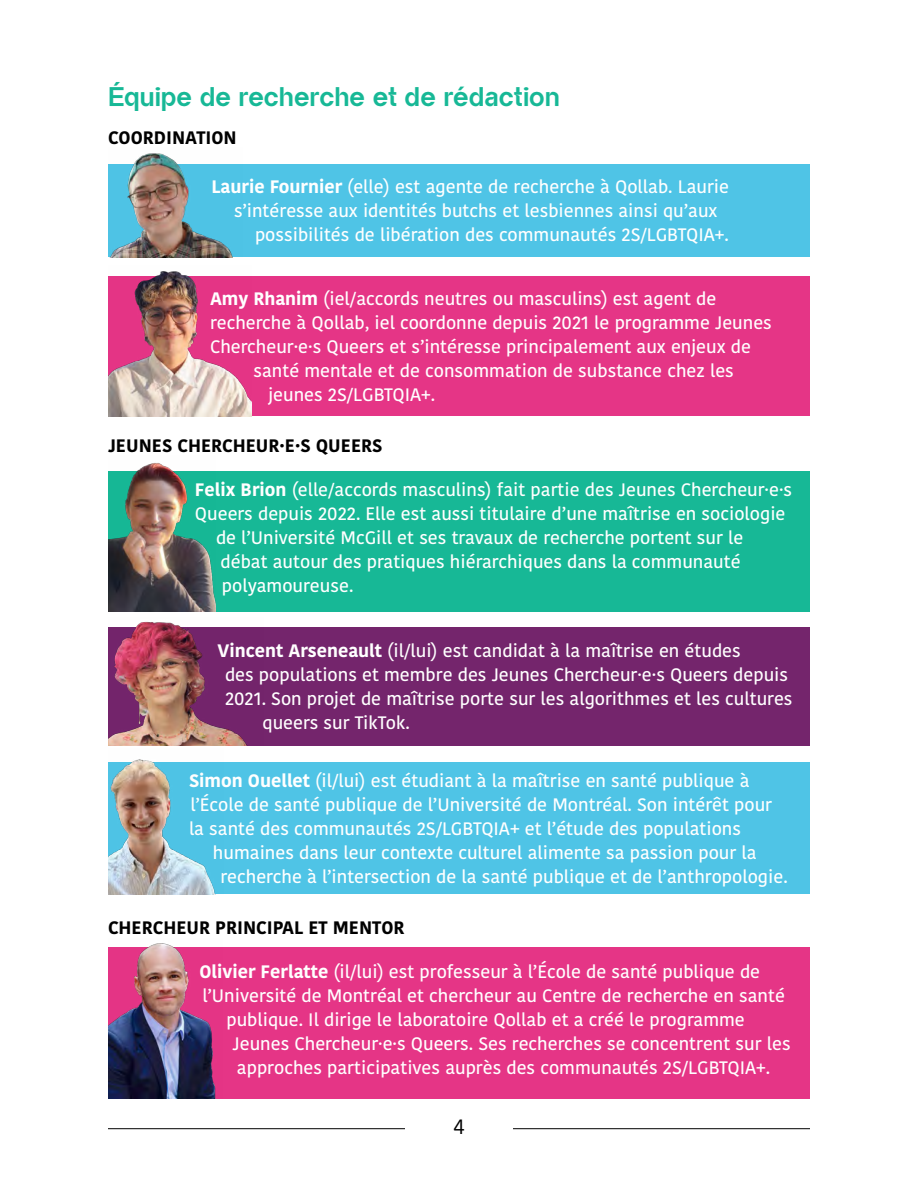
<style>
.page{position:relative;width:918px;height:1188px;background:#fff}
.page>*{position:absolute;margin:0;border:0;box-sizing:border-box;transform-origin:0 0}
.t1{font:700 27px "Almarena Display";color:#17b896}
.t2{font:21px "Kohinoor Bangla";color:#000}
.t3{font:500 18px/24px "Kohinoor Bangla";color:#fff}
.t4{font:700 18px "Kohinoor Bangla";color:#000}
.s1{font-weight:700}
</style>
<div class="page">
<hr style="left:108px;top:1128px;width:297px;height:1px;background:#000">
<hr style="left:513px;top:1128px;width:297px;height:1px;background:#000">
<div style="left:108px;top:165px;width:702px;height:92px;background:#4fc4e6"></div>
<div style="left:108px;top:762px;width:702px;height:132px;background:#4fc4e6"></div>
<div style="left:108px;top:277px;width:702px;height:139px;background:#e53586"></div>
<div style="left:108px;top:947px;width:702px;height:151px;background:#e53586"></div>
<div style="left:108px;top:471px;width:702px;height:140px;background:#17b896"></div>
<div style="left:108px;top:627px;width:702px;height:118px;background:#74256c"></div>
<img style="left:108px;top:153px;width:135px;height:104px">
<img style="left:108px;top:463px;width:107px;height:148px">
<img style="left:108px;top:271px;width:143px;height:145px">
<img style="left:108px;top:621px;width:139px;height:124px">
<img style="left:108px;top:759px;width:107px;height:135px">
<img style="left:108px;top:943px;width:108px;height:155px">
<h1 class="t1" style="left:108px;top:80px;width:453px">Équipe de recherche et de rédaction</h1>
<p class="t4" style="left:108px;top:121px;width:130px">COORDINATION</p>
<p class="t3" style="left:212px;top:174px;width:519px"><span class="s1">Laurie Fournier</span> (elle) est agente de recherche à Qollab. Laurie</p>
<p class="t3" style="left:234px;top:198px;width:485px">s’intéresse aux identités butchs et lesbiennes ainsi qu’aux</p>
<p class="t3" style="left:255px;top:222px;width:475px">possibilités de libération des communautés 2S/LGBTQIA+.</p>
<p class="t3" style="left:210px;top:286px;width:508px"><span class="s1">Amy Rhanim</span> (iel/accords neutres ou masculins) est agent de</p>
<p class="t3" style="left:210px;top:310px;width:563px">recherche à Qollab, iel coordonne depuis 2021 le programme Jeunes</p>
<p class="t3" style="left:210px;top:334px;width:542px">Chercheur·e·s Queers et s’intéresse principalement aux enjeux de</p>
<p class="t3" style="left:254px;top:358px;width:482px">santé mentale et de consommation de substance chez les</p>
<p class="t3" style="left:269px;top:382px;width:168px">jeunes 2S/LGBTQIA+.</p>
<p class="t4" style="left:108px;top:430px;width:276px">JEUNES CHERCHEUR·E·S QUEERS</p>
<p class="t3" style="left:195px;top:478px;width:599px"><span class="s1">Felix Brion</span> (elle/accords masculins) fait partie des Jeunes Chercheur·e·s</p>
<p class="t3" style="left:195px;top:502px;width:592px">Queers depuis 2022. Elle est aussi titulaire d’une maîtrise en sociologie</p>
<p class="t3" style="left:216px;top:526px;width:529px">de l’Université McGill et ses travaux de recherche portent sur le</p>
<p class="t3" style="left:220px;top:550px;width:522px">débat autour des pratiques hiérarchiques dans la communauté</p>
<p class="t3" style="left:222px;top:574px;width:133px">polyamoureuse.</p>
<p class="t3" style="left:217px;top:638px;width:525px"><span class="s1">Vincent Arseneault</span> (il/lui) est candidat à la maîtrise en études</p>
<p class="t3" style="left:225px;top:662px;width:565px">des populations et membre des Jeunes Chercheur·e·s Queers depuis</p>
<p class="t3" style="left:225px;top:686px;width:569px">2021. Son projet de maîtrise porte sur les algorithmes et les cultures</p>
<p class="t3" style="left:262px;top:710px;width:149px">queers sur TikTok.</p>
<p class="t3" style="left:189px;top:768px;width:585px"><span class="s1">Simon Ouellet</span> (il/lui) est étudiant à la maîtrise en santé publique à l’École de santé publique de l’Université de Montréal. Son intérêt pour la santé des communautés 2S/LGBTQIA+ et l’étude des populations</p>
<p class="t3" style="left:220px;top:840px;width:569px;text-indent:-8px">humaines dans leur contexte culturel alimente sa passion pour la recherche à l’intersection de la santé publique et de l’anthropologie.</p>
<p class="t4" style="left:108px;top:911px;width:298px">CHERCHEUR PRINCIPAL ET MENTOR</p>
<p class="t3" style="left:199px;top:959px;width:562px"><span class="s1">Olivier Ferlatte</span> (il/lui) est professeur à l’École de santé publique de</p>
<p class="t3" style="left:202px;top:983px;width:584px">l’Université de Montréal et chercheur au Centre de recherche en santé</p>
<p class="t3" style="left:226px;top:1007px;width:520px">publique. Il dirige le laboratoire Qollab et a créé le programme</p>
<p class="t3" style="left:232px;top:1031px;width:560px">Jeunes Chercheur·e·s Queers. Ses recherches se concentrent sur les</p>
<p class="t3" style="left:237px;top:1055px;width:535px">approches participatives auprès des communautés 2S/LGBTQIA+.</p>
<p class="t2" style="left:453px;top:1111px;width:13px">4</p>
</div>
